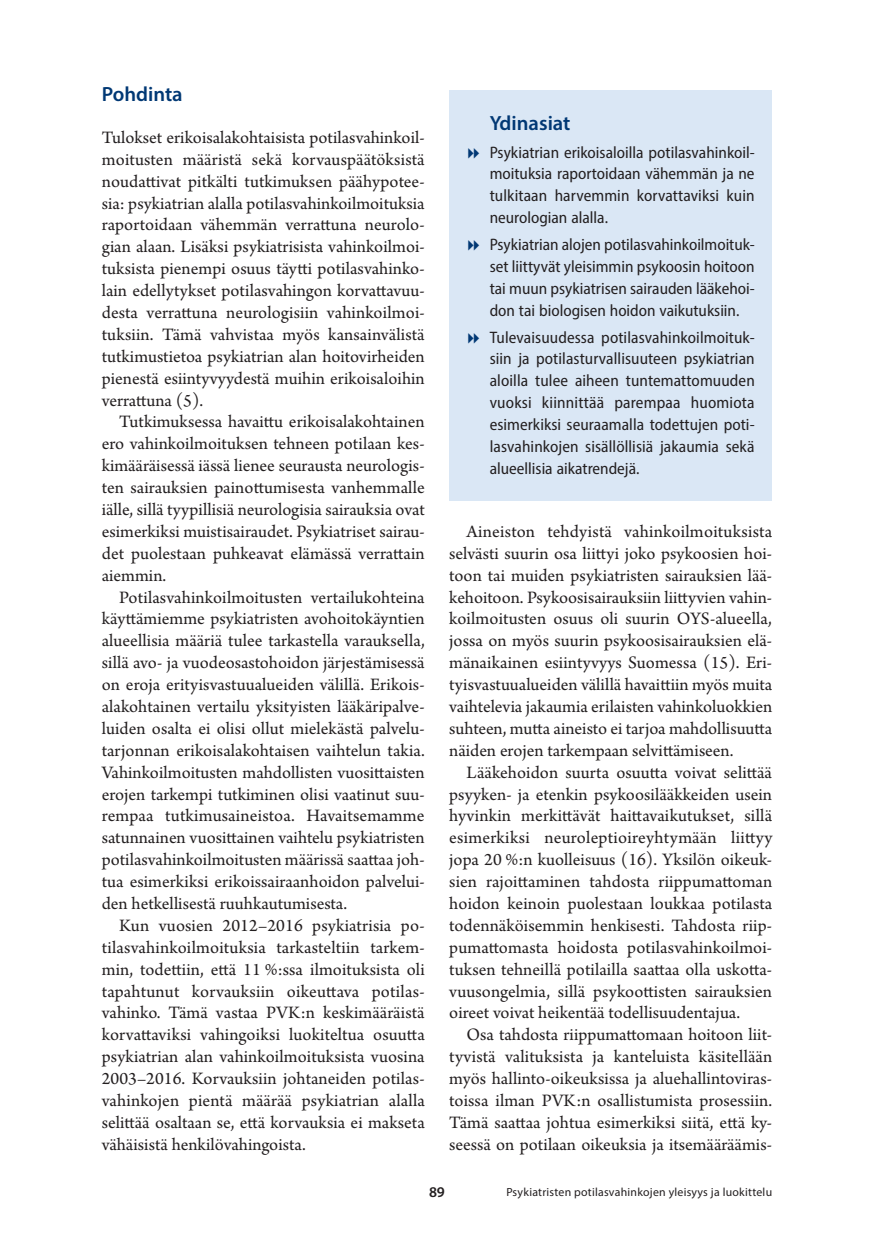
<style>
.page{position:relative;width:874px;height:1241px;background:#fff}
.page>*{position:absolute;margin:0;border:0;box-sizing:border-box;transform-origin:0 0}
.ydinasiat_otsikko_tu{font:600 20.65px "Myriad Pro";color:#013874}
.v1{font:600 20.65px "Myriad Pro";color:#013874}
.l_ei_sis{font:18.38px/21.9px "Arno Pro";color:#231f20;text-align:justify}
.t1{font:semi-condensed 16.62px/21.9px "Myriad Pro";color:#231f20;text-align:justify}
.t2{font:600 14.88px "Myriad Pro";color:#231f20}
.Ala{font:11.9px "Myriad Pro";letter-spacing:.02em;color:#231f20}
</style>
<div class="page">
<div style="left:449px;top:91px;width:322px;height:410px;background:#dae7f5"></div>
<p class="v1" style="left:102px;top:81px;width:82px">Pohdinta</p>
<p class="l_ei_sis" style="left:102px;top:127px;width:324px">Tulokset erikoisalakohtaisista potilasvahinkoil&shy;moitusten määristä sekä korvauspäätöksistä noudattivat pitkälti tutkimuksen päähypotee&shy;sia: psykiatrian alalla potilasvahinkoilmoituksia raportoidaan vähemmän verrattuna neurolo&shy;gian alaan. Lisäksi psykiatrisista vahinkoilmoi&shy;tuksista pienempi osuus täytti potilasvahinko&shy;lain edellytykset potilasvahingon korvattavuu&shy;desta verrattuna neurologisiin vahinkoilmoi&shy;tuksiin. Tämä vahvistaa myös kansainvälistä tutkimustietoa psykiatrian alan hoitovirheiden pienestä esiintyvyydestä muihin erikoisaloihin verrattuna (5).</p>
<p class="l_ei_sis" style="left:102px;top:412px;width:324px;text-indent:17px">Tutkimuksessa havaittu erikoisalakohtainen ero vahinkoilmoituksen tehneen potilaan kes&shy;kimääräisessä iässä lienee seurausta neurologis&shy;ten sairauksien painottumisesta vanhemmalle iälle, sillä tyypillisiä neurologisia sairauksia ovat esimerkiksi muistisairaudet. Psykiatriset sairau&shy;det puolestaan puhkeavat elämässä verrattain aiemmin.</p>
<p class="l_ei_sis" style="left:102px;top:587px;width:324px;text-indent:17px">Potilasvahinkoilmoitusten vertailukohteina käyttämiemme psykiatristen avohoitokäyntien alueellisia määriä tulee tarkastella varauksella, sillä avo- ja vuodeosastohoidon järjestämisessä on eroja erityisvastuualueiden välillä. Erikois&shy;alakohtainen vertailu yksityisten lääkäripalve&shy;luiden osalta ei olisi ollut mielekästä palvelu&shy;tarjonnan erikoisalakohtaisen vaihtelun takia.<br>Vahinkoilmoitusten mahdollisten vuosittaisten erojen tarkempi tutkiminen olisi vaatinut suu&shy;rempaa tutkimusaineistoa. Havaitsemamme satunnainen vuosittainen vaihtelu psykiatristen potilasvahinkoilmoitusten määrissä saattaa joh&shy;tua esimerkiksi erikoissairaanhoidon palvelui&shy;den hetkellisestä ruuhkautumisesta.</p>
<p class="l_ei_sis" style="left:102px;top:915px;width:324px;text-indent:17px">Kun vuosien 2012–2016 psykiatrisia po&shy;tilasvahinkoilmoituksia tarkasteltiin tarkem&shy;min, todettiin, että 11 %:ssa ilmoituksista oli tapahtunut korvauksiin oikeuttava potilas&shy;vahinko. Tämä vastaa PVK:n keskimääräistä korvattaviksi vahingoiksi luokiteltua osuutta psykiatrian alan vahinkoilmoituksista vuosina 2003–2016. Korvauksiin johtaneiden potilas&shy;vahinkojen pientä määrää psykiatrian alalla selittää osaltaan se, että korvauksia ei makseta vähäisistä henkilövahingoista.</p>
<p class="ydinasiat_otsikko_tu" style="left:489px;top:109px;width:82px">Ydinasiat</p>
<p class="t1" style="left:489px;top:141px;width:266px">Psykiatrian erikoisaloilla potilasvahinkoil&shy;moituksia raportoidaan vähemmän ja ne tulkitaan harvemmin korvattaviksi kuin neurologian alalla.</p>
<p class="t1" style="left:489px;top:233px;width:266px">Psykiatrian alojen potilasvahinkoilmoituk&shy;set liittyvät yleisimmin psykoosin hoitoon tai muun psykiatrisen sairauden lääkehoi&shy;don tai biologisen hoidon vaikutuksiin.</p>
<p class="t1" style="left:489px;top:326px;width:266px">Tulevaisuudessa potilasvahinkoilmoituk&shy;siin ja potilasturvallisuuteen psykiatrian aloilla tulee aiheen tuntemattomuuden vuoksi kiinnittää parempaa huomiota esimerkiksi seuraamalla todettujen poti&shy;lasvahinkojen sisällöllisiä jakaumia sekä alueellisia aikatrendejä.</p>
<p class="l_ei_sis" style="left:449px;top:521px;width:324px;text-indent:17px">Aineiston tehdyistä vahinkoilmoituksista selvästi suurin osa liittyi joko psykoosien hoi&shy;toon tai muiden psykiatristen sairauksien lää&shy;kehoitoon. Psykoosisairauksiin liittyvien vahin&shy;koilmoitusten osuus oli suurin OYS-alueella, jossa on myös suurin psykoosisairauksien elä&shy;mänaikainen esiintyvyys Suomessa (15). Eri&shy;tyisvastuualueiden välillä havaittiin myös muita vaihtelevia jakaumia erilaisten vahinkoluokkien suhteen, mutta aineisto ei tarjoa mahdollisuutta näiden erojen tarkempaan selvittämiseen.</p>
<p class="l_ei_sis" style="left:449px;top:762px;width:324px;text-indent:17px">Lääkehoidon suurta osuutta voivat selittää psyyken- ja etenkin psykoosilääkkeiden usein hyvinkin merkittävät haittavaikutukset, sillä esimerkiksi neuroleptioireyhtymään liittyy jopa 20 %:n kuolleisuus (16). Yksilön oikeuk&shy;sien rajoittaminen tahdosta riippumattoman hoidon keinoin puolestaan loukkaa potilasta todennäköisemmin henkisesti. Tahdosta riip&shy;pumattomasta hoidosta potilasvahinkoilmoi&shy;tuksen tehneillä potilailla saattaa olla uskotta&shy;vuusongelmia, sillä psykoottisten sairauksien oireet voivat heikentää todellisuudentajua.</p>
<p class="l_ei_sis" style="left:449px;top:1024px;width:324px;text-indent:17px">Osa tahdosta riippumattomaan hoitoon liit&shy;tyvistä valituksista ja kanteluista käsitellään myös hallinto-oikeuksissa ja aluehallintoviras&shy;toissa ilman PVK:n osallistumista prosessiin.<br>Tämä saattaa johtua esimerkiksi siitä, että ky&shy;seessä on potilaan oikeuksia ja itsemääräämis-</p>
<p class="t2" style="left:429px;top:1182px;width:17px">89</p>
<p class="Ala" style="left:506px;top:1184px;width:267px">Psykiatristen potilasvahinkojen yleisyys ja luokittelu</p>
</div>
